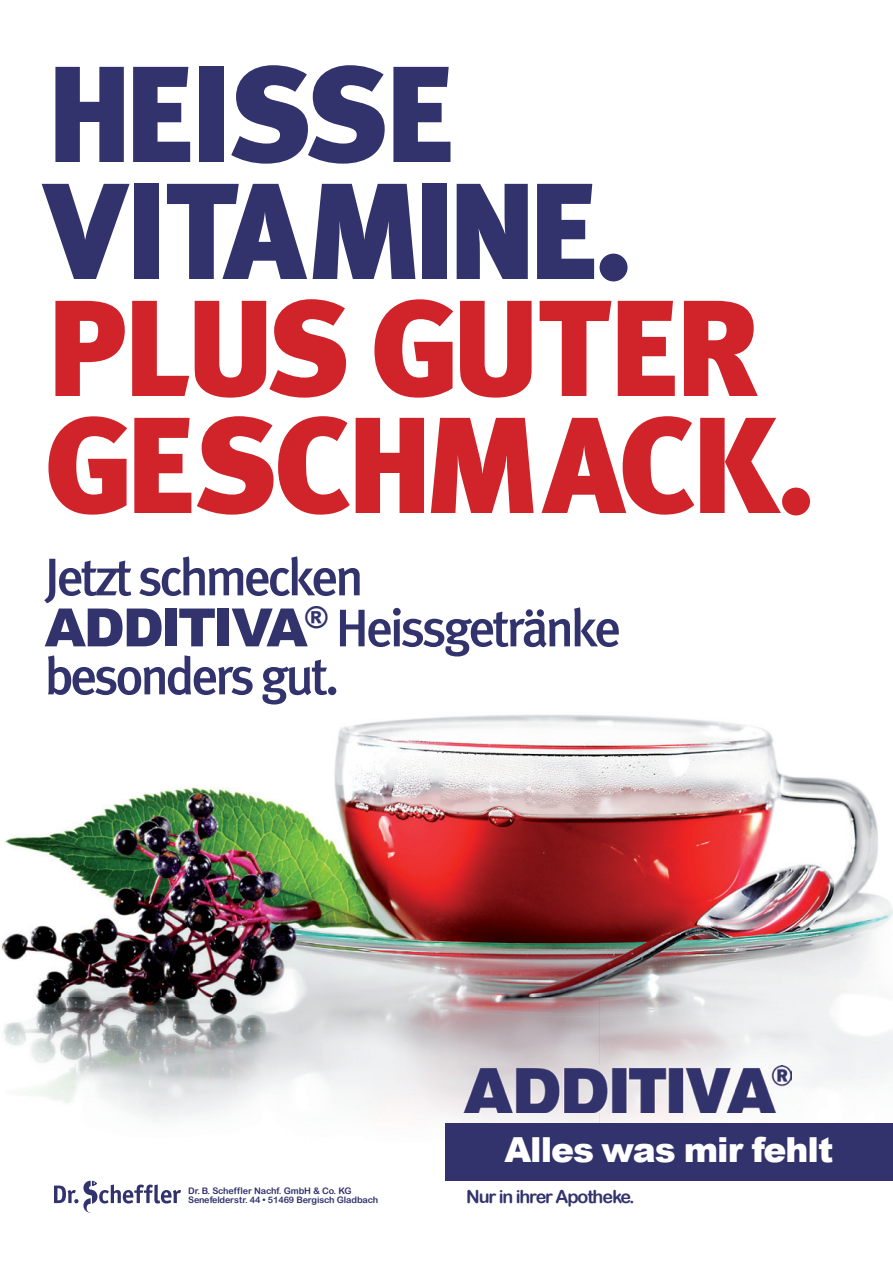
<style>
.page{position:relative;width:893px;height:1263px;background:#fff}
.page>*{position:absolute;margin:0;border:0;box-sizing:border-box;transform-origin:0 0}
.t1{font:900 136.5px/117px "Meta Plus";letter-spacing:-.03em;color:#d1232a}
.t2{font:900 136.5px/117px "Meta Plus";letter-spacing:-.05em;color:#32336d}
.t3{font:500 52.8px/49.5px "Meta Plus";letter-spacing:-.06em;color:#32336d}
.t4{font:900 34.5px "Arial";letter-spacing:-.03em;color:#fff}
.t5{font:18px "Arial Rounded MT Bold";letter-spacing:-.06em;color:#32336d}
.t6{font:9px/9px "Arial Rounded MT Bold";letter-spacing:-.01em;color:#32336d}
.s1{font-family:"Arial";font-weight:900}
</style>
<div class="page">
<img style="left:1px;top:714px;width:892px;height:409px">
<svg style="left:54px;top:1181px;width:127px;height:32px"></svg>
<div style="left:445px;top:1123px;width:448px;height:57px;background:#32336d"></div>
<img style="left:464px;top:1066px;width:328px;height:47px">
<h1 class="t2" style="left:45px;top:56px;width:589px">HEISSE<br>VITAMINE.</h1>
<h1 class="t1" style="left:45px;top:290px;width:771px">PLUS GUTER<br>GESCHMACK.</h1>
<h2 class="t3" style="left:45px;top:552px;width:578px">Jetzt schmecken<br><span class="s1">ADDITIVA</span><sup>®</sup> Heissgetränke besonders gut.</h2>
<p class="t6" style="left:188px;top:1186px;width:191px">Dr. B. Scheffler Nachf. GmbH &amp; Co. KG<br>Senefelderstr. 44 • 51469 Bergisch Gladbach</p>
<h3 class="t4" style="left:504px;top:1124px;width:330px">Alles was mir fehlt</h3>
<h3 class="t5" style="left:466px;top:1186px;width:170px">Nur in ihrer Apotheke.</h3>
</div>
